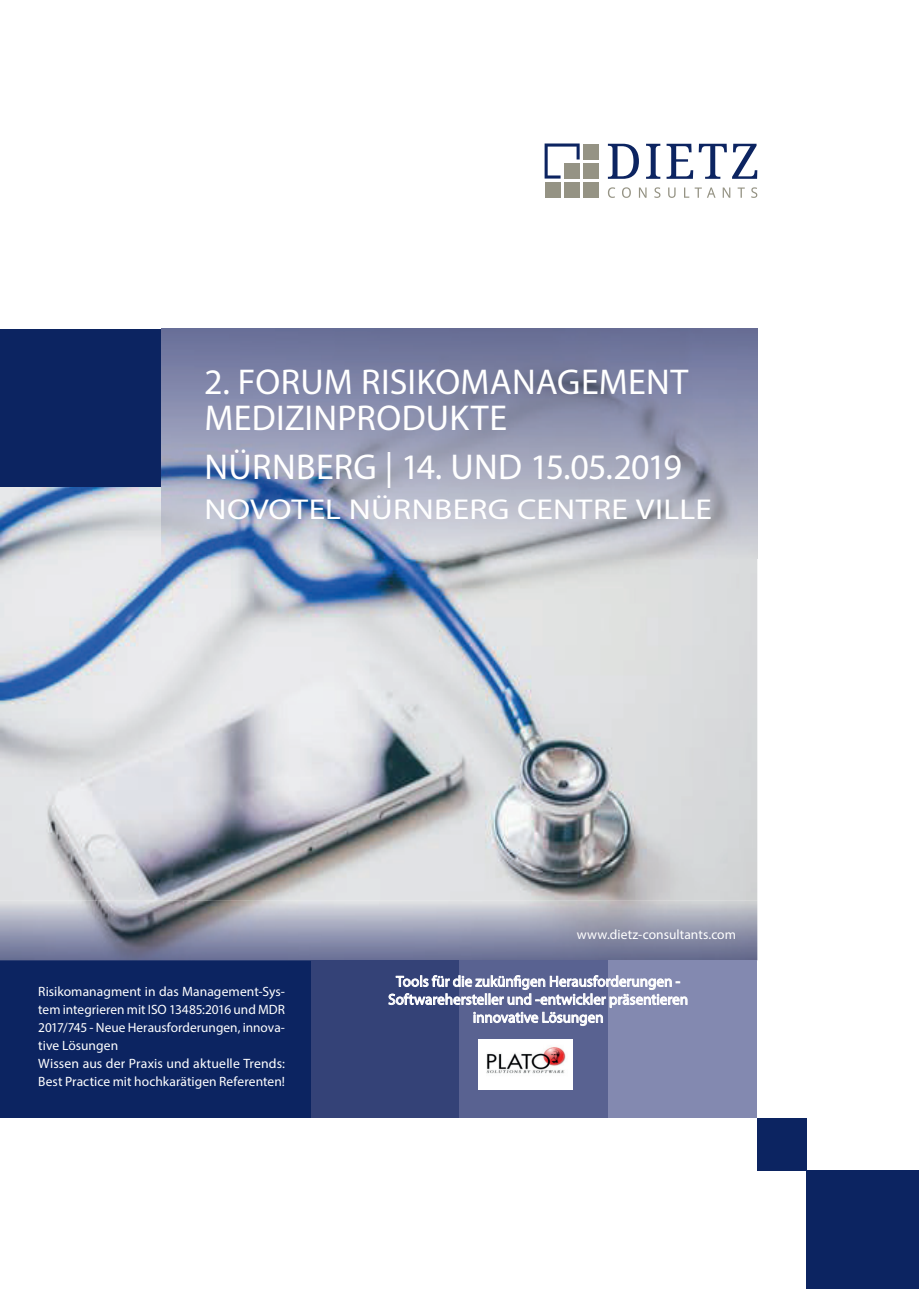
<style>
.page{position:relative;width:919px;height:1289px;background:#fff}
.page>*{position:absolute;margin:0;border:0;box-sizing:border-box;transform-origin:0 0}
.t1{font:36px/36px "Myriad Pro";letter-spacing:.01em;color:#fff}
.t2{font:28.8px "Myriad Pro";letter-spacing:.01em;color:#fff;scale:1.16 1}
.t3{font:15px/18px "Myriad Pro";color:#fff;text-align:center}
.t4{font:13.5px/18px "Myriad Pro";letter-spacing:.005em;color:#fff}
</style>
<div class="page">
<img style="left:0;top:486px;width:757px;height:414px">
<div style="left:582px;top:144px;width:16px;height:16px;background:#959384"></div>
<div style="left:563px;top:163px;width:16px;height:16px;background:#959384"></div>
<div style="left:582px;top:163px;width:16px;height:16px;background:#959384"></div>
<div style="left:563px;top:182px;width:16px;height:16px;background:#959384"></div>
<div style="left:544px;top:182px;width:16px;height:16px;background:#959384"></div>
<div style="left:582px;top:182px;width:16px;height:16px;background:#959384"></div>
<svg style="left:544px;top:143px;width:35px;height:35px"></svg>
<svg style="left:608px;top:144px;width:31px;height:35px"></svg>
<svg style="left:646px;top:144px;width:14px;height:35px"></svg>
<svg style="left:666px;top:144px;width:60px;height:35px"></svg>
<svg style="left:732px;top:144px;width:25px;height:35px"></svg>
<svg style="left:608px;top:187px;width:7px;height:11px"></svg>
<svg style="left:622px;top:187px;width:8px;height:11px"></svg>
<svg style="left:638px;top:187px;width:8px;height:11px"></svg>
<svg style="left:654px;top:187px;width:6px;height:11px"></svg>
<svg style="left:668px;top:187px;width:7px;height:11px"></svg>
<svg style="left:684px;top:187px;width:31px;height:11px"></svg>
<svg style="left:722px;top:187px;width:8px;height:11px"></svg>
<svg style="left:737px;top:187px;width:7px;height:11px"></svg>
<svg style="left:751px;top:187px;width:6px;height:11px"></svg>
<div style="left:806px;top:1170px;width:112px;height:118px;background:#0c2461"></div>
<div style="left:0;top:960px;width:310px;height:158px;background:#0c2461"></div>
<div style="left:0;top:328px;width:162px;height:158px;background:#0c2461"></div>
<div style="left:757px;top:1118px;width:50px;height:52px;background:#0c2461"></div>
<img style="left:162px;top:328px;width:595px;height:230px">
<svg style="left:757px;top:900px;width:1px;height:60px"></svg>
<img style="left:0;top:900px;width:757px;height:60px">
<div style="left:310px;top:960px;width:149px;height:158px;background:#344277"></div>
<div style="left:459px;top:960px;width:149px;height:158px;background:#596291"></div>
<img style="left:478px;top:1040px;width:94px;height:49px">
<div style="left:608px;top:960px;width:149px;height:158px;background:#8389b0"></div>
<svg style="left:388px;top:975px;width:299px;height:65px"></svg>
<h1 class="t1" style="left:204px;top:363px;width:485px">2. FORUM RISIKOMANAGEMENT<br>MEDIZINPRODUKTE</h1>
<h1 class="t1" style="left:204px;top:448px;width:478px">NÜRNBERG | 14. UND 15.05.2019</h1>
<h2 class="t2" style="left:204px;top:492px;width:439px">NOVOTEL NÜRNBERG CENTRE VILLE</h2>
<p class="t4" style="left:38px;top:982px;width:248px">Risikomanagment in das Management-Sys&shy;tem integrieren mit ISO 13485:2016 und MDR 2017/745 - Neue Herausforderungen, innova&shy;tive Lösungen<br>Wissen aus der Praxis und aktuelle Trends:<br>Best Practice mit hochkarätigen Referenten!</p>
<p class="t4" style="left:576px;top:925px;width:161px">www.dietz-consultants.com</p>
<p class="t3" style="left:388px;top:972px;width:301px">Tools für die zukünfigen Herausforderungen -<br>Softwarehersteller und -entwickler präsentieren innovative Lösungen</p>
</div>
